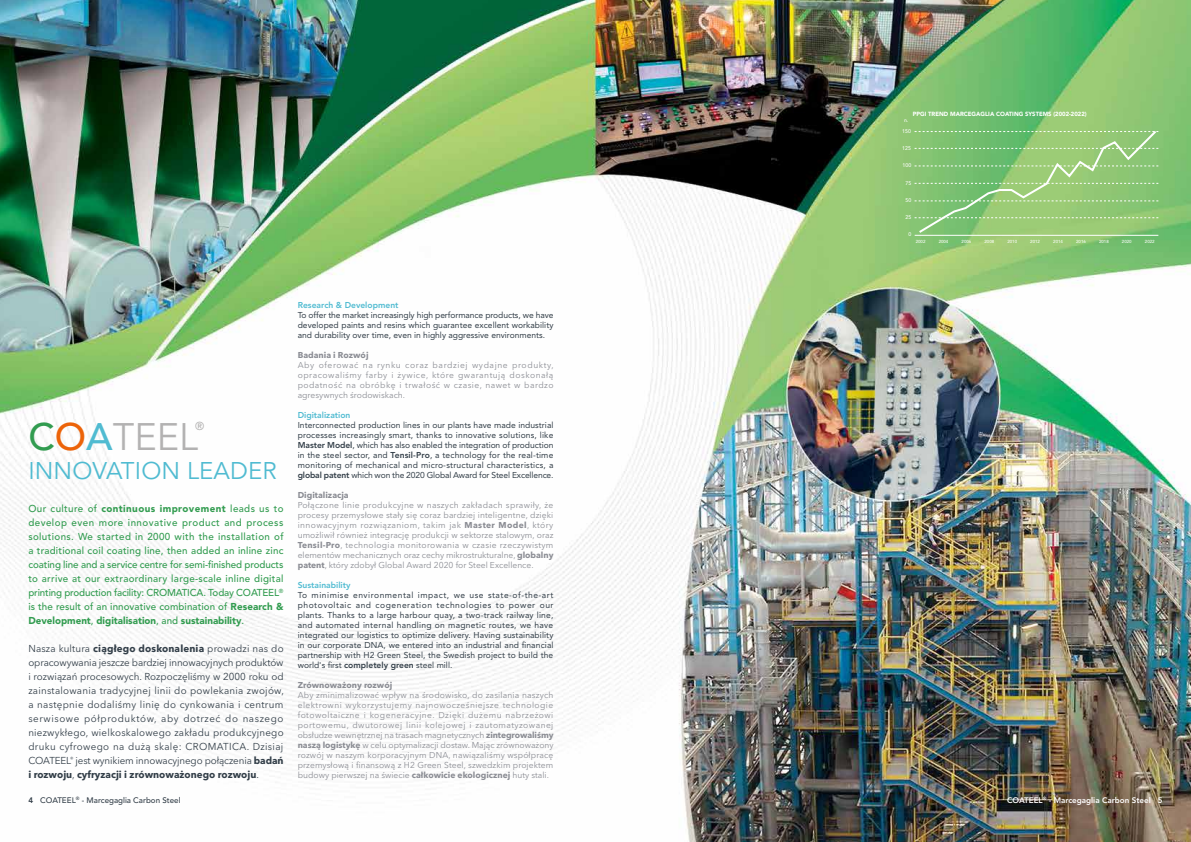
<style>
.page{position:relative;width:1191px;height:842px;background:#fff}
.page>*{position:absolute;margin:0;border:0;box-sizing:border-box;transform-origin:0 0}
.t1{font:38px "Avenir LT Std";color:#b3b2b2}
.t2{font:24px "Avenir LT Std";letter-spacing:.005em;color:#50bbd1}
.t3{font:500 11.5px "Avenir LT Std";color:#b3b2b2}
.t4{font:10px/14px "Avenir Next Cyr";letter-spacing:-.01em;color:#323e48;text-align:justify}
.t5{font:500 10px/14px "Avenir LT Std";letter-spacing:.005em;color:#329c50;text-align:justify}
.t6{font:8.5px/10px "Avenir Next Cyr";color:#8b8d94;text-align:justify}
.t7{font:8.5px/10px "Avenir LT Std";color:#323e48;text-align:justify}
.t8{font:800 8.5px "Avenir LT Std";color:#50bbd1}
.t9{font:700 8.5px "Avenir Next Cyr";color:#8b8d94}
.t10{font:500 8px "Avenir LT Std";color:#323e48}
.t11{font:800 8px "Avenir LT Std";color:#fff}
.t12{font:900 6px "Avenir LT Std";color:#fff}
.t13{font:500 5.3px "Avenir LT Std";color:#fff}
.t14{font:500 4.4px "Avenir LT Std";color:#fff}
.s1{font-weight:900}
.s2{font-weight:700}
.s3{font-weight:500;color:#329c50}
.s4{font-weight:500;color:#ec6309}
.s5{font-weight:500;color:#50bbd1}
.s6{font-weight:800}
</style>
<div class="page">
<img style="left:0;top:0;width:1191px;height:842px">
<hr style="left:914px;top:235px;width:244px;height:1px;background:#fff">
<svg style="left:914px;top:129px;width:244px;height:106px;background:#90c87a"></svg>
<p class="t12" style="left:912px;top:111px;width:175px">PPGI TREND MARCEGAGLIA COATING SYSTEMS (2002-2022)</p>
<p class="t13" style="left:904px;top:117px;width:6px">n.</p>
<p class="t13" style="left:902px;top:128px;width:10px">150</p>
<p class="t13" style="left:902px;top:145px;width:10px">125</p>
<p class="t13" style="left:902px;top:162px;width:10px">100</p>
<p class="t13" style="left:905px;top:180px;width:7px">75</p>
<p class="t13" style="left:905px;top:197px;width:7px">50</p>
<p class="t13" style="left:905px;top:214px;width:7px">25</p>
<p class="t13" style="left:908px;top:232px;width:4px">0</p>
<h3 class="t3" style="left:195px;top:419px;width:11px">®</h3>
<h2 class="t2" style="left:28px;top:457px;width:250px">INNOVATION LEADER</h2>
<p class="t5" style="left:28px;top:502px;width:257px">Our culture of <span class="s1">continuous improvement</span> leads us to develop even more innovative product and process solutions. We started in 2000 with the installation of a traditional coil coating line, then added an inline zinc coating line and a service centre for semi-finished products to arrive at our extraordinary large-scale inline digital printing production facility: CROMATICA. Today COATEEL<sup>® </sup>is the result of an innovative combination of <span class="s1">Research &amp; Development</span>, <span class="s1">digitalisation</span>, and <span class="s1">sustainability</span>.</p>
<p class="t4" style="left:28px;top:642px;width:257px">Nasza kultura <span class="s2">ciągłego doskonalenia</span> prowadzi nas do opracowywania jeszcze bardziej innowacyjnych produktów i rozwiązań procesowych. Rozpoczęliśmy w 2000 roku od zainstalowania tradycyjnej linii do powlekania zwojów, a następnie dodaliśmy linię do cynkowania i centrum serwisowe półproduktów, aby dotrzeć do naszego niezwykłego, wielkoskalowego zakładu produkcyjnego druku cyfrowego na dużą skalę: CROMATICA. Dzisiaj COATEEL<sup>®</sup> jest wynikiem innowacyjnego połączenia <span class="s2">badań i rozwoju</span>, <span class="s2">cyfryzacji i zrównoważonego rozwoju</span>.</p>
<h1 class="t1" style="left:28px;top:415px;width:171px"><span class="s3">C</span><span class="s4">O</span><span class="s5">A</span>TEEL</h1>
<p class="t8" style="left:298px;top:300px;width:102px">Research &amp; Development</p>
<p class="t7" style="left:298px;top:310px;width:257px">To offer the market increasingly high performance products, we have developed paints and resins which guarantee excellent workability and durability over time, even in highly aggressive environments.</p>
<p class="t9" style="left:298px;top:350px;width:72px">Badania i Rozwój</p>
<p class="t6" style="left:298px;top:360px;width:257px">Aby oferować na rynku coraz bardziej wydajne produkty, opracowaliśmy farby i żywice, które gwarantują doskonałą podatność na obróbkę i trwałość w czasie, nawet w bardzo agresywnych środowiskach.</p>
<p class="t8" style="left:298px;top:410px;width:54px">Digitalization</p>
<p class="t7" style="left:298px;top:420px;width:257px">Interconnected production lines in our plants have made industrial processes increasingly smart, thanks to innovative solutions, like <span class="s6">Master Model</span>, which has also enabled the integration of production in the steel sector, and <span class="s6">Tensil-Pro</span>, a technology for the real-time monitoring of mechanical and micro-structural characteristics, a <span class="s6">global patent</span> which won the 2020 Global Award for Steel Excellence.</p>
<p class="t9" style="left:298px;top:490px;width:53px">Digitalizacja</p>
<p class="t6" style="left:298px;top:500px;width:257px">Połączone linie produkcyjne w naszych zakładach sprawiły, że procesy przemysłowe stały się coraz bardziej inteligentne, dzięki innowacyjnym rozwiązaniom, takim jak <span class="s2">Master Model</span>, który umożliwił również integrację produkcji w sektorze stalowym, oraz <span class="s2">Tensil-Pro</span>, technologia monitorowania w czasie rzeczywistym elementów mechanicznych oraz cechy mikrostrukturalne, <span class="s2">globalny patent</span>, który zdobył Global Award 2020 for Steel Excellence.</p>
<p class="t8" style="left:298px;top:580px;width:54px">Sustainability</p>
<p class="t7" style="left:298px;top:590px;width:257px">To minimise environmental impact, we use state-of-the-art photovoltaic and cogeneration technologies to power our plants. Thanks to a large harbour quay, a two-track railway line, and automated internal handling on magnetic routes, we have integrated our logistics to optimize delivery. Having sustainability in our corporate DNA, we entered into an industrial and financial partnership with H2 Green Steel, the Swedish project to build the world's first <span class="s6">completely green</span> steel mill.</p>
<p class="t9" style="left:298px;top:680px;width:96px">Zrównoważony rozwój</p>
<p class="t6" style="left:298px;top:690px;width:257px">Aby zminimalizować wpływ na środowisko, do zasilania naszych elektrowni wykorzystujemy najnowocześniejsze technologie fotowoltaiczne i kogeneracyjne. Dzięki dużemu nabrzeżowi portowemu, dwutorowej linii kolejowej i zautomatyzowanej obsłudze wewnętrznej na trasach magnetycznych <span class="s2">zintegrowaliśmy naszą logistykę</span> w celu optymalizacji dostaw. Mając zrównoważony rozwój w naszym korporacyjnym DNA, nawiązaliśmy współpracę przemysłową i finansową z H2 Green Steel, szwedzkim projektem budowy pierwszej na świecie <span class="s2">całkowicie ekologicznej</span> huty stali.</p>
<p class="t14" style="left:915px;top:239px;width:11px">2002</p>
<p class="t14" style="left:938px;top:239px;width:11px">2004</p>
<p class="t14" style="left:961px;top:239px;width:11px">2006</p>
<p class="t14" style="left:984px;top:239px;width:11px">2008</p>
<p class="t14" style="left:1007px;top:239px;width:11px">2010</p>
<p class="t14" style="left:1030px;top:239px;width:11px">2012</p>
<p class="t14" style="left:1053px;top:239px;width:11px">2014</p>
<p class="t14" style="left:1076px;top:239px;width:11px">2016</p>
<p class="t14" style="left:1099px;top:239px;width:11px">2018</p>
<p class="t14" style="left:1122px;top:239px;width:11px">2020</p>
<p class="t14" style="left:1144px;top:239px;width:11px">2022</p>
<p class="t10" style="left:28px;top:795px;width:154px"><span class="s6">4</span> COATEEL<sup>®</sup> - Marcegaglia Carbon Steel</p>
<p class="t11" style="left:1007px;top:795px;width:157px">COATEEL<sup>®</sup> - Marcegaglia Carbon Steel 5</p>
</div>
